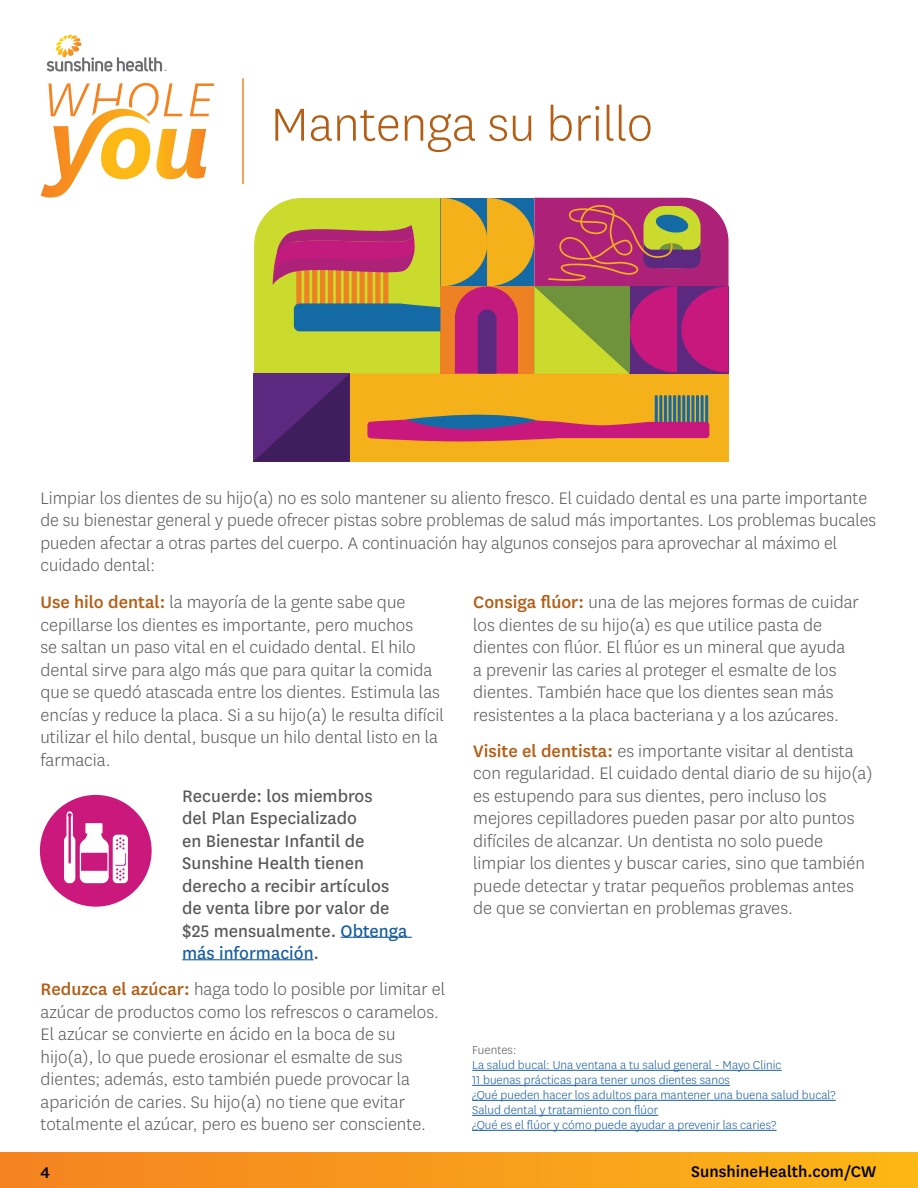
<style>
.page{position:relative;width:918px;height:1188px;background:#fff}
.page>*{position:absolute;margin:0;border:0;box-sizing:border-box;transform-origin:0 0}
.t1{font:300 54px "Centene Sans";color:#b45e15}
.t2{font:300 19.5px/22.5px "Centene Sans";color:#57585a}
.t3{font:19.5px/22.5px "Centene Sans";color:#57585a}
.t4{font:500 18px "Centene Sans";color:#000}
.t5{font:300 13.5px/15px "Centene Sans";color:#175d9e}
.t6{font:300 13.5px "Centene Sans";color:#57585a}
.s1{font-weight:500;color:#b45e15}
.s2{color:#58595b}
.s3{color:#175d9e}
</style>
<div class="page">
<div style="left:0;top:1153px;width:918px;height:35px;background:linear-gradient(to right,#f48221,#fbb617)"></div>
<hr style="left:242px;top:78px;width:2px;height:106px;background:#f58220">
<hr style="left:472px;top:1070px;width:310px;height:1px;background:#175d9e">
<hr style="left:472px;top:1085px;width:258px;height:1px;background:#175d9e">
<hr style="left:472px;top:1100px;width:364px;height:1px;background:#175d9e">
<hr style="left:472px;top:1115px;width:186px;height:1px;background:#175d9e">
<hr style="left:472px;top:1130px;width:304px;height:1px;background:#175d9e">
<hr style="left:341px;top:937px;width:71px;height:1px;background:#175d9e">
<hr style="left:182px;top:959px;width:132px;height:1px;background:#175d9e">
<div style="left:40px;top:795px;width:112px;height:112px;background:#ca187c;border-radius:50%"></div>
<svg style="left:64px;top:811px;width:64px;height:72px"></svg>
<svg style="left:253px;top:198px;width:476px;height:264px;background:#b77c4e"></svg>
<svg style="left:41px;top:83px;width:173px;height:115px"></svg>
<svg style="left:46px;top:35px;width:121px;height:37px"></svg>
<h2 class="t1" style="left:271px;top:91px;width:384px">Mantenga su brillo</h2>
<p class="t2" style="left:40px;top:486px;width:837px">Limpiar los dientes de su hijo(a) no es solo mantener su aliento fresco. El cuidado dental es una parte importante de su bienestar general y puede ofrecer pistas sobre problemas de salud más importantes. Los problemas bucales pueden afectar a otras partes del cuerpo. A continuación hay algunos consejos para aprovechar al máximo el cuidado dental:</p>
<h3 class="t2" style="left:41px;top:590px;width:366px"><span class="s1">Use hilo dental:</span> la mayoría de la gente sabe que</h3>
<p class="t2" style="left:41px;top:613px;width:405px">cepillarse los dientes es importante, pero muchos<br>se saltan un paso vital en el cuidado dental. El hilo dental sirve para algo más que para quitar la comida que se quedó atascada entre los dientes. Estimula las encías y reduce la placa. Si a su hijo(a) le resulta difícil utilizar el hilo dental, busque un hilo dental listo en la farmacia.</p>
<p class="t3" style="left:182px;top:784px;width:227px">Recuerde: los miembros<br>del Plan Especializado<br>en Bienestar Infantil de<br>Sunshine Heal<span class="s2">th tienen </span>derecho a recibir artículos de venta libre por valor de $25 mensualmente. <span class="s3">Obtenga más información</span>.</p>
<h3 class="t2" style="left:41px;top:977px;width:406px"><span class="s1">Reduzca el azúcar:</span> haga todo lo posible por limitar el</h3>
<p class="t2" style="left:41px;top:1000px;width:400px">azúcar de productos como los refrescos o caramelos.<br>El azúcar se convierte en ácido en la boca de su hijo(a), lo que puede erosionar el esmalte de sus dientes; además, esto también puede provocar la aparición de caries. Su hijo(a) no tiene que evitar totalmente el azúcar, pero es bueno ser consciente.</p>
<h3 class="t2" style="left:473px;top:590px;width:387px"><span class="s1">Consiga flúor:</span> una de las mejores formas de cuidar</h3>
<p class="t2" style="left:473px;top:613px;width:374px">los dientes de su hijo(a) es que utilice pasta de dientes con flúor. El flúor es un mineral que ayuda a prevenir las caries al proteger el esmalte de los dientes. También hace que los dientes sean más resistentes a la placa bacteriana y a los azúcares.</p>
<h3 class="t2" style="left:473px;top:739px;width:382px"><span class="s1">Visite el dentista:</span> es importante visitar al dentista</h3>
<p class="t2" style="left:473px;top:761px;width:401px">con regularidad. El cuidado dental diario de su hijo(a) es estupendo para sus dientes, pero incluso los mejores cepilladores pueden pasar por alto puntos difíciles de alcanzar. Un dentista no solo puede limpiar los dientes y buscar caries, sino que también puede detectar y tratar pequeños problemas antes de que se conviertan en problemas graves.</p>
<p class="t6" style="left:472px;top:1041px;width:46px">Fuentes:</p>
<p class="t5" style="left:472px;top:1057px;width:365px">La salud bucal: Una ventana a tu salud general - Mayo Clinic<br>11 buenas prácticas para tener unos dientes sanos<br>¿Qué pueden hacer los adultos para mantener una buena salud bucal?<br>Salud dental y tratamiento con flúor<br>¿Qué es el flúor y cómo puede ayudar a prevenir las caries?</p>
<p class="t4" style="left:40px;top:1160px;width:11px">4</p>
<p class="t4" style="left:691px;top:1159px;width:187px">SunshineHealth.com/CW</p>
</div>
